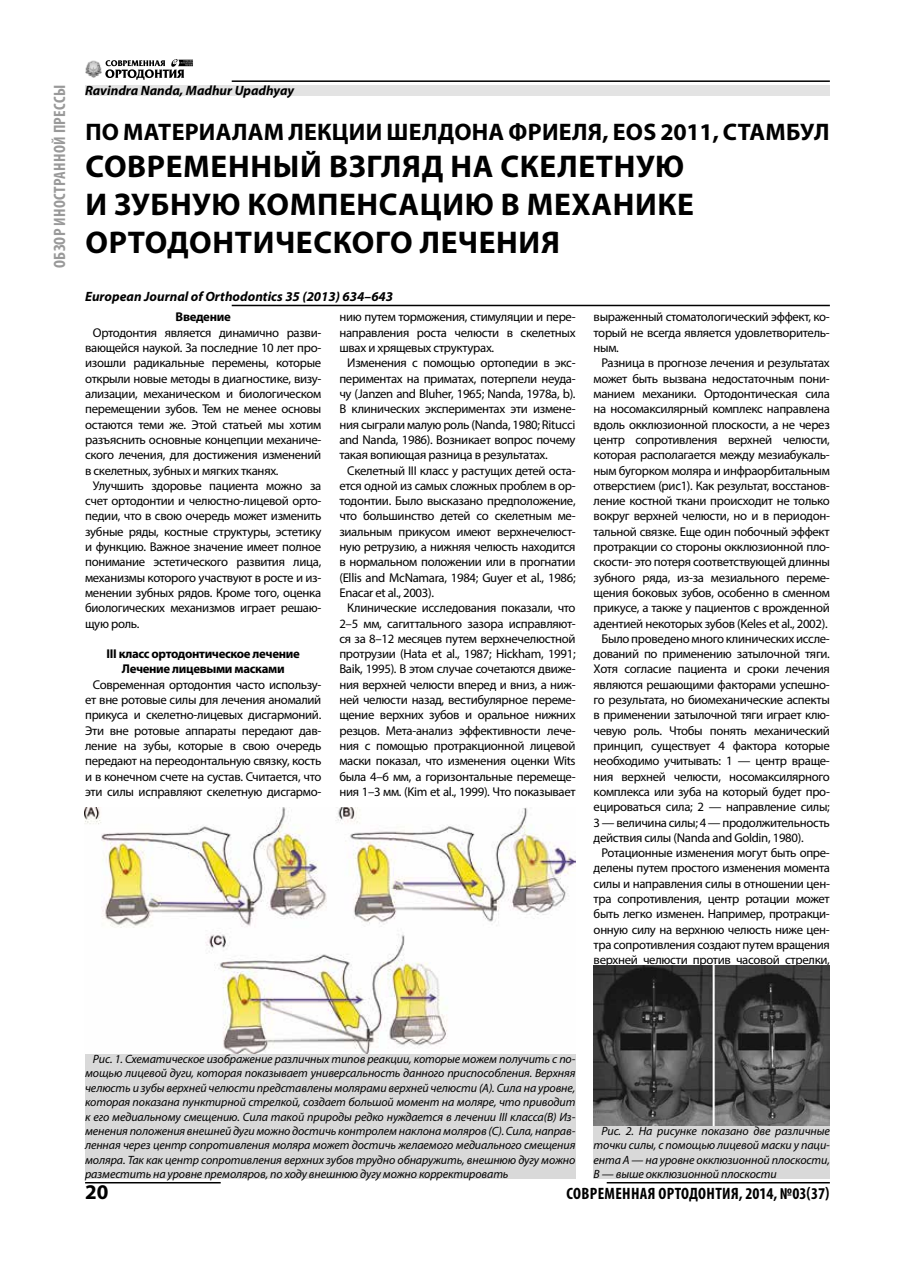
<style>
.page{position:relative;width:915px;height:1276px;background:#fff}
.page>*{position:absolute;margin:0;border:0;box-sizing:border-box;transform-origin:0 0}
.t1{font:700 31.5px/37.8px "Myriad Pro";letter-spacing:.02em;color:#000}
.t2{font:700 24px "Myriad Pro";letter-spacing:.01em;color:#000}
.t3{font:700 21px "Myriad Pro";color:#000}
.t4{font:700 condensed 16.5px "Myriad Pro";letter-spacing:.02em;color:#000}
.t5{font:700 condensed 16.5px "Myriad Pro";letter-spacing:.02em;color:#999}
.t6{font:italic 700 13.5px "Myriad Pro";color:#000}
.t7{font:12.75px/15.3px "Myriad Pro";letter-spacing:-.025em;color:#000;text-align:justify}
.t8{font:700 12.75px/15.3px "Myriad Pro";letter-spacing:-.025em;color:#000;text-align:center}
.t9{font:italic 12px/14.4px "Myriad Pro";letter-spacing:-.01em;color:#000;text-align:justify}
</style>
<div class="page">
<hr style="left:606px;top:1182px;width:223px;height:1px;background:#000">
<hr style="left:85px;top:1182px;width:136px;height:1px;background:#000">
<hr style="left:232px;top:305px;width:597px;height:1px;background:#000">
<hr style="left:232px;top:80px;width:597px;height:2px;background:#000">
<svg style="left:105px;top:59px;width:88px;height:21px"></svg>
<img style="left:85px;top:60px;width:16px;height:18px">
<div style="left:85px;top:85px;width:744px;height:10px;background:#e3e3e3"></div>
<img style="left:85px;top:807px;width:490px;height:247px">
<img style="left:593px;top:965px;width:236px;height:161px">
<div style="left:85px;top:1054px;width:490px;height:124px;background:#d9d9d9"></div>
<div style="left:593px;top:1126px;width:236px;height:52px;background:#d9d9d9"></div>
<p class="t5" style="left:49px;top:268px;width:184px;rotate:-90deg">ОБЗОР ИНОСТРАННОЙ ПРЕССЫ</p>
<p class="t6" style="left:85px;top:82px;width:210px">Ravindra Nanda, Madhur Upadhyay</p>
<h2 class="t2" style="left:85px;top:116px;width:745px">ПО МАТЕРИАЛАМ ЛЕКЦИИ ШЕЛДОНА ФРИЕЛЯ, EOS 2011, СТАМБУЛ</h2>
<h1 class="t1" style="left:85px;top:147px;width:610px">СОВРЕМЕННЫЙ ВЗГЛЯД НА СКЕЛЕТНУЮ<br>И ЗУБНУЮ КОМПЕНСАЦИЮ В МЕХАНИКЕ<br>ОРТОДОНТИЧЕСКОГО ЛЕЧЕНИЯ</h1>
<p class="t6" style="left:85px;top:287px;width:309px">European Journal of Orthodontics 35 (2013) 634–643</p>
<p class="t8" style="left:175px;top:309px;width:57px">Введение</p>
<p class="t7" style="left:85px;top:325px;width:238px;text-indent:8px">Ортодонтия является динамично разви&shy;вающейся наукой. За последние 10 лет про&shy;изошли радикальные перемены, которые открыли новые методы в диагностике, визу&shy;ализации, механическом и биологическом перемещении зубов. Тем не менее основы остаются теми же. Этой статьей мы хотим разъяснить основные концепции механиче&shy;ского лечения, для достижения изменений в скелетных, зубных и мягких тканях.</p>
<p class="t7" style="left:85px;top:478px;width:238px;text-indent:8px">Улучшить здоровье пациента можно за счет ортодонтии и челюстно-лицевой орто&shy;педии, что в свою очередь может изменить зубные ряды, костные структуры, эстетику и функцию. Важное значение имеет полное понимание эстетического развития лица, механизмы которого участвуют в росте и из&shy;менении зубных рядов. Кроме того, оценка биологических механизмов играет решаю&shy;щую роль.</p>
<p class="t8" style="left:106px;top:646px;width:195px">III класс ортодонтическое лечение<br>Лечение лицевыми масками</p>
<p class="t7" style="left:85px;top:676px;width:238px;text-indent:8px">Современная ортодонтия часто использу&shy;ет вне ротовые силы для лечения аномалий прикуса и скелетно-лицевых дисгармоний.<br>Эти вне ротовые аппараты передают дав&shy;ление на зубы, которые в свою очередь передают на переодонтальную связку, кость и в конечном счете на сустав. Считается, что эти силы исправляют скелетную дисгармо-</p>
<p class="t7" style="left:339px;top:309px;width:238px">нию путем торможения, стимуляции и пере&shy;направления роста челюсти в скелетных швах и хрящевых структурах.</p>
<p class="t7" style="left:339px;top:355px;width:238px;text-indent:8px">Изменения с помощью ортопедии в экс&shy;периментах на приматах, потерпели неуда&shy;чу (Janzen and Bluher, 1965; Nanda, 1978a, b).<br>В клинических экспериментах эти измене&shy;ния сыграли малую роль (Nanda, 1980; Ritucci and Nanda, 1986). Возникает вопрос почему такая вопиющая разница в результатах.</p>
<p class="t7" style="left:339px;top:462px;width:238px;text-indent:8px">Скелетный ІІІ класс у растущих детей оста&shy;ется одной из самых сложных проблем в ор&shy;тодонтии. Было высказано предположение, что большинство детей со скелетным ме&shy;зиальным прикусом имеют верхнечелюст&shy;ную ретрузию, а нижняя челюсть находится в нормальном положении или в прогнатии (Ellis and McNamara, 1984; Guyer et al., 1986; Enacar et al., 2003).</p>
<p class="t7" style="left:339px;top:600px;width:238px;text-indent:8px">Клинические исследования показали, что 2–5 мм, сагиттального зазора исправляют&shy;ся за 8–12 месяцев путем верхнечелюстной протрузии (Hata et al., 1987; Hickham, 1991; Baik, 1995). В этом случае сочетаются движе&shy;ния верхней челюсти вперед и вниз, а ниж&shy;ней челюсти назад, вестибулярное переме&shy;щение верхних зубов и оральное нижних резцов. Мета-анализ эффективности лече&shy;ния с помощью протракционной лицевой маски показал, что изменения оценки Wits была 4–6 мм, а горизонтальные перемеще&shy;ния 1–3 мм. (Kim et al., 1999). Что показывает</p>
<p class="t7" style="left:593px;top:309px;width:238px">выраженный стоматологический эффект, ко&shy;торый не всегда является удовлетворитель&shy;ным.</p>
<p class="t7" style="left:601px;top:355px;width:230px">Разница в прогнозе лечения и результатах</p>
<p class="t7" style="left:593px;top:370px;width:238px">может быть вызвана недостаточным пони-</p>
<p class="t7" style="left:593px;top:386px;width:238px">манием механики. Ортодонтическая сила</p>
<p class="t7" style="left:593px;top:401px;width:238px">на носомаксилярный комплекс направлена</p>
<p class="t7" style="left:593px;top:416px;width:238px">вдоль окклюзионной плоскости, а не через</p>
<p class="t7" style="left:593px;top:432px;width:238px">центр сопротивления верхней челюсти,</p>
<p class="t7" style="left:593px;top:447px;width:238px">которая располагается между мезиабукаль-</p>
<p class="t7" style="left:593px;top:462px;width:238px">ным бугорком моляра и инфраорбитальным</p>
<p class="t7" style="left:593px;top:478px;width:238px">отверстием (рис1). Как результат, восстанов-</p>
<p class="t7" style="left:593px;top:493px;width:238px">ление костной ткани происходит не только</p>
<p class="t7" style="left:593px;top:508px;width:238px">вокруг верхней челюсти, но и в периодон-</p>
<p class="t7" style="left:593px;top:523px;width:238px">тальной связке. Еще один побочный эффект</p>
<p class="t7" style="left:593px;top:539px;width:238px">протракции со стороны окклюзионной пло-</p>
<p class="t7" style="left:593px;top:554px;width:238px">скости- это потеря соответствующей длинны</p>
<p class="t7" style="left:593px;top:569px;width:238px">зубного ряда, из-за мезиального переме-</p>
<p class="t7" style="left:593px;top:585px;width:238px">щения боковых зубов, особенно в сменном</p>
<p class="t7" style="left:593px;top:600px;width:238px">прикусе, а также у пациентов с врожденной</p>
<p class="t7" style="left:593px;top:615px;width:235px">адентией некоторых зубов (Keles et al., 2002).</p>
<p class="t7" style="left:601px;top:631px;width:230px">Было проведено много клинических иссле-</p>
<p class="t7" style="left:593px;top:646px;width:238px">дований по применению затылочной тяги.</p>
<p class="t7" style="left:593px;top:661px;width:238px">Хотя согласие пациента и сроки лечения</p>
<p class="t7" style="left:593px;top:676px;width:238px">являются решающими факторами успешно-</p>
<p class="t7" style="left:593px;top:692px;width:238px">го результата, но биомеханические аспекты</p>
<p class="t7" style="left:593px;top:707px;width:238px">в применении затылочной тяги играет клю-</p>
<p class="t7" style="left:593px;top:722px;width:238px">чевую роль. Чтобы понять механический</p>
<p class="t7" style="left:593px;top:738px;width:238px">принцип, существует 4 фактора которые</p>
<p class="t7" style="left:593px;top:753px;width:238px">необходимо учитывать: 1 — центр враще-</p>
<p class="t7" style="left:593px;top:768px;width:238px">ния верхней челюсти, носомаксилярного</p>
<p class="t7" style="left:593px;top:784px;width:238px">комплекса или зуба на который будет про-</p>
<p class="t7" style="left:593px;top:799px;width:238px">ецироваться сила; 2 — направление силы;</p>
<p class="t7" style="left:593px;top:814px;width:238px">3 — величина силы; 4 — продолжительность</p>
<p class="t7" style="left:593px;top:829px;width:211px">действия силы (Nanda and Goldin, 1980).</p>
<p class="t7" style="left:601px;top:845px;width:230px">Ротационные изменения могут быть опре-</p>
<p class="t7" style="left:593px;top:860px;width:238px">делены путем простого изменения момента</p>
<p class="t7" style="left:593px;top:875px;width:238px">силы и направления силы в отношении цен-</p>
<p class="t7" style="left:593px;top:891px;width:238px">тра сопротивления, центр ротации может</p>
<p class="t7" style="left:593px;top:906px;width:238px">быть легко изменен. Например, протракци-</p>
<p class="t7" style="left:593px;top:921px;width:238px">онную силу на верхнюю челюсть ниже цен-</p>
<p class="t7" style="left:593px;top:937px;width:238px">тра сопротивления создают путем вращения</p>
<p class="t7" style="left:593px;top:952px;width:238px">верхней челюсти против часовой стрелки,</p>
<p class="t9" style="left:85px;top:1051px;width:491px;text-indent:8px">Рис. 1. Схематическое изображение различных типов реакции, которые можем получить с по&shy;мощью лицевой дуги, которая показывает универсальность данного приспособления. Верхняя челюсть и зубы верхней челюсти представлены молярами верхней челюсти (А). Сила на уровне, которая показана пунктирной стрелкой, создает большой момент на моляре, что приводит к его медиальному смещению. Сила такой природы редко нуждается в лечении III класса(В) Из&shy;менения положения внешней дуги можно достичь контролем наклона моляров (С). Сила, направ&shy;ленная через центр сопротивления моляра может достичь желаемого медиального смещения моляра. Так как центр сопротивления верхних зубов трудно обнаружить, внешнюю дугу можно разместить на уровне премоляров, по ходу внешнюю дугу можно корректировать</p>
<p class="t9" style="left:593px;top:1123px;width:238px;text-indent:8px">Рис. 2. На рисунке показано две различные точки силы, с помощью лицевой маски у паци&shy;ента А — на уровне окклюзионной плоскости, В — выше окклюзионной плоскости</p>
<h3 class="t3" style="left:85px;top:1178px;width:25px">20</h3>
<p class="t4" style="left:566px;top:1183px;width:264px">СОВРЕМЕННАЯ ОРТОДОНТИЯ, 2014, №03(37)</p>
</div>
